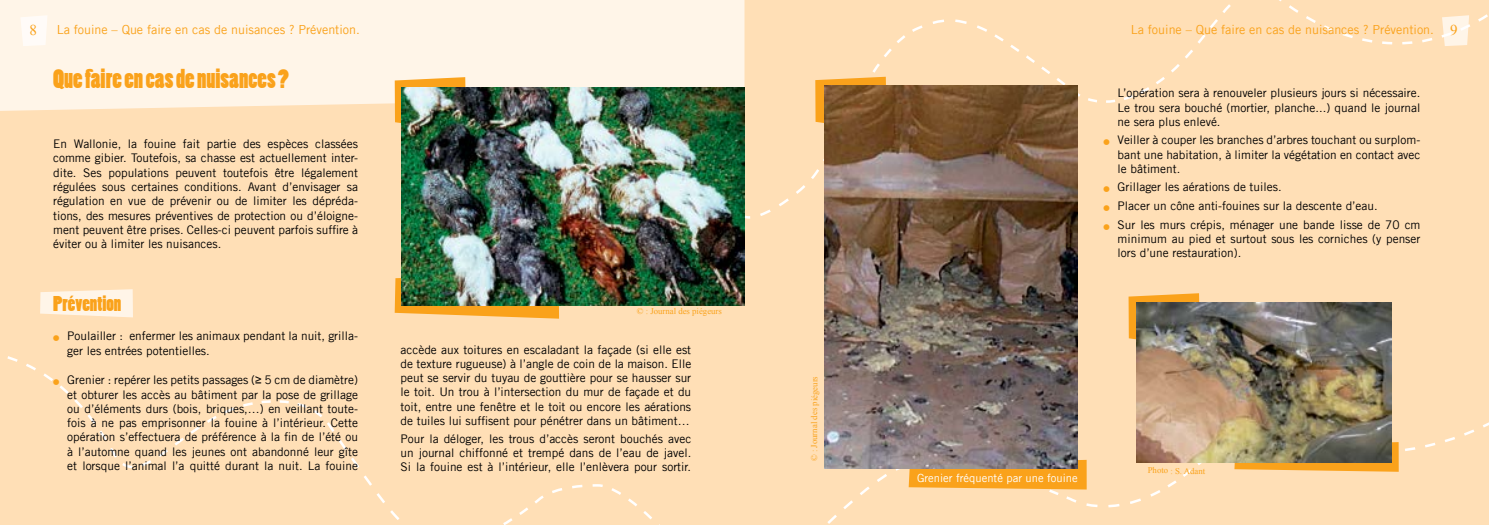
<style>
.page{position:relative;width:1489px;height:525px;background:#fff}
.page>*{position:absolute;margin:0;border:0;box-sizing:border-box;transform-origin:0 0}
.t1{font:25px "Poplar Std";color:#faa21b}
.t2{font:20px "Poplar Std";color:#faa21b}
.t3{font:15px "Times New Roman";color:#faa21b}
.t4{font:12.5px "Trade Gothic";color:#faa21b}
.t5{font:11.88px/14.2px "Trade Gothic";color:#000;text-align:justify}
.t6{font:11.25px "Trade Gothic";color:#fff}
.t7{font:8.75px "Times New Roman";letter-spacing:-.005em;color:#faa21b}
.s1{color:#faa21b}
.s2{font-family:"Arial"}
</style>
<div class="page">
<div style="left:0;top:0;width:744px;height:524px;background:#ffdfb6"></div>
<div style="left:744px;top:0;width:744px;height:524px;background:#ffdfb6"></div>
<svg style="left:824px;top:412px;width:568px;height:112px"></svg>
<svg style="left:7px;top:356px;width:645px;height:168px"></svg>
<svg style="left:744px;top:0;width:538px;height:219px"></svg>
<div style="left:0;top:0;width:744px;height:111px;background:#fff5e8"></div>
<svg style="left:394px;top:278px;width:165px;height:40px"></svg>
<svg style="left:815px;top:30px;width:97px;height:134px"></svg>
<svg style="left:395px;top:77px;width:71px;height:46px"></svg>
<svg style="left:1128px;top:293px;width:71px;height:47px"></svg>
<svg style="left:40px;top:289px;width:93px;height:28px"></svg>
<svg style="left:908px;top:459px;width:240px;height:48px"></svg>
<svg style="left:1164px;top:416px;width:324px;height:73px"></svg>
<img style="left:401px;top:88px;width:343px;height:217px">
<img style="left:824px;top:86px;width:253px;height:382px">
<img style="left:1136px;top:302px;width:255px;height:160px">
<svg style="left:1289px;top:5px;width:199px;height:41px"></svg>
<svg style="left:20px;top:15px;width:27px;height:31px"></svg>
<p class="t4" style="left:57px;top:22px;width:305px">La fouine – Que faire en cas de nuisances ? Prévention.</p>
<p class="t3" style="left:29px;top:20px;width:9px">8</p>
<p class="t3" style="left:1449px;top:20px;width:9px">9</p>
<p class="t4" style="left:1130px;top:22px;width:305px">La fouine – Que faire en cas de nuisances ? Prévention.</p>
<h1 class="t1" style="left:53px;top:65px;width:237px">Que faire en cas de nuisances ?</h1>
<p class="t5" style="left:53px;top:137px;width:306px">En Wallonie, la fouine fait partie des espèces classées comme gibier. Toutefois, sa chasse est actuellement inter&shy;dite. Ses populations peuvent toutefois être légalement régulées sous certaines conditions. Avant d’envisager sa régulation en vue de prévenir ou de limiter les dépréda&shy;tions, des mesures préventives de protection ou d’éloigne&shy;ment peuvent être prises. Celles-ci peuvent parfois suffire à éviter ou à limiter les nuisances.</p>
<h2 class="t2" style="left:53px;top:292px;width:70px">Prévention</h2>
<p class="t5" style="left:67px;top:329px;width:292px;text-indent:-14px"><span class="s1">●</span> Poulailler : enfermer les animaux pendant la nuit, grilla&shy;ger les entrées potentielles.</p>
<p class="t5" style="left:67px;top:372px;width:292px;text-indent:-14px"><span class="s1">●</span> Grenier : repérer les petits passages (<span class="s2">≥</span> 5 cm de diamètre) et obturer les accès au bâtiment par la pose de grillage ou d’éléments durs (bois, briques,…) en veillant toute&shy;fois à ne pas emprisonner la fouine à l’intérieur. Cette opération s’effectuera de préférence à la fin de l’été ou à l’automne quand les jeunes ont abandonné leur gîte et lorsque l’animal l’a quitté durant la nuit. La fouine</p>
<p class="t7" style="left:637px;top:305px;width:86px">© : Journal des piégeurs</p>
<p class="t5" style="left:400px;top:342px;width:292px">accède aux toitures en escaladant la façade (si elle est de texture rugueuse) à l’angle de coin de la maison. Elle peut se servir du tuyau de gouttière pour se hausser sur le toit. Un trou à l’intersection du mur de façade et du toit, entre une fenêtre et le toit ou encore les aérations de tuiles lui suffisent pour pénétrer dans un bâtiment…</p>
<p class="t5" style="left:400px;top:431px;width:292px">Pour la déloger, les trous d’accès seront bouchés avec un journal chiffonné et trempé dans de l’eau de javel.<br>Si la fouine est à l’intérieur, elle l’enlèvera pour sortir.</p>
<p class="t7" style="left:808px;top:461px;width:86px;rotate:-90deg">© : Journal des piégeurs</p>
<p class="t5" style="left:1117px;top:86px;width:304px">L’opération sera à renouveler plusieurs jours si nécessaire.<br>Le trou sera bouché (mortier, planche...) quand le journal ne sera plus enlevé.</p>
<p class="t5" style="left:1117px;top:133px;width:304px;text-indent:-14px"><span class="s1">●</span> Veiller à couper les branches d’arbres touchant ou surplom&shy;bant une habitation, à limiter la végétation en contact avec le bâtiment.</p>
<p class="t5" style="left:1103px;top:180px;width:180px"><span class="s1">●</span> Grillager les aérations de tuiles.</p>
<p class="t5" style="left:1103px;top:198px;width:276px"><span class="s1">●</span> Placer un cône anti-fouines sur la descente d’eau.</p>
<p class="t5" style="left:1117px;top:217px;width:304px;text-indent:-14px"><span class="s1">●</span> Sur les murs crépis, ménager une bande lisse de 70 cm minimum au pied et surtout sous les corniches (y penser lors d’une restauration).</p>
<p class="t6" style="left:917px;top:470px;width:162px">Grenier fréquenté par une fouine</p>
<p class="t7" style="left:1147px;top:464px;width:59px">Photo : S. Adant</p>
</div>
